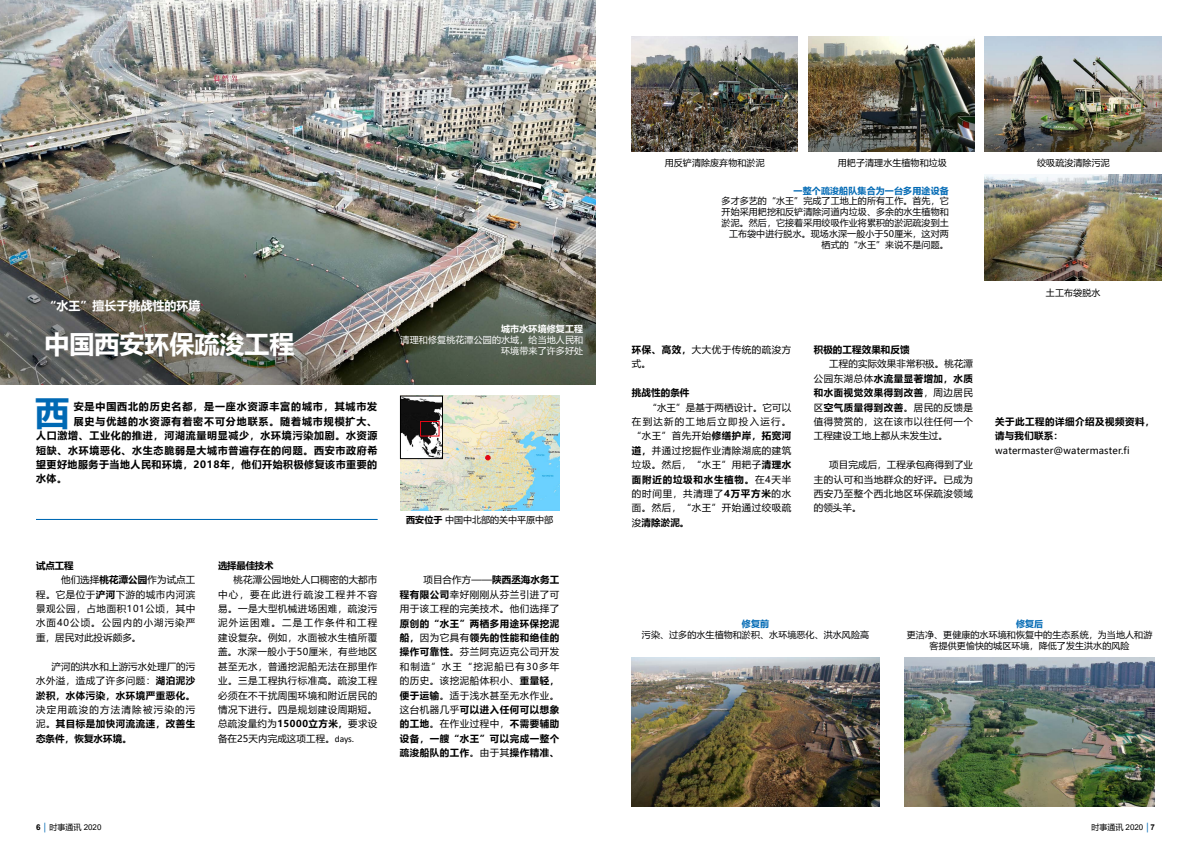
<style>
.page{position:relative;width:1191px;height:842px;background:#fff}
.page>*{position:absolute;margin:0;border:0;box-sizing:border-box;transform-origin:0 0}
.t1{font:700 34.2px "Microsoft Ya Hei";color:#0069b4}
.t2{font:700 25px "Microsoft Ya Hei";color:#fff}
.t3{font:700 12px "Microsoft Ya Hei";color:#fff}
.t4{font:700 10px "Microsoft Ya Hei";letter-spacing:.07em;color:#000}
.t5{font:700 10px "Microsoft Ya Hei";letter-spacing:.05em;color:#000}
.t6{font:9.5px/14.4px "Microsoft Ya Hei";letter-spacing:.05em;color:#000;text-align:justify}
.t7{font:700 9.5px/14.4px "Microsoft Ya Hei";letter-spacing:.05em;color:#000;text-align:justify}
.t8{font:9.5px "Microsoft Ya Hei";letter-spacing:.02em;color:#000}
.t9{font:9.5px "Microsoft Ya Hei";letter-spacing:.01em;color:#000}
.t10{font:9.5px "Microsoft Ya Hei";letter-spacing:.105em;color:#000}
.t11{font:700 9.5px "Microsoft Ya Hei";letter-spacing:.01em;color:#000}
.t12{font:9px/10.8px "Microsoft Ya Hei";letter-spacing:.01em;color:#020203;text-align:center}
.t13{font:9px "Microsoft Ya Hei";letter-spacing:.01em;color:#000}
.t14{font:9px/10.8px "Microsoft Ya Hei";letter-spacing:.015em;color:#fff;text-align:right}
.t15{font:700 9px "Microsoft Ya Hei";letter-spacing:.015em;color:#0069b4}
.t16{font:700 9px "Microsoft Ya Hei";letter-spacing:.015em;color:#fff}
.t17{font:8px "Microsoft Ya Hei";color:#000}
.s1{font-weight:700}
.s2{font-weight:400}
.s3{font-family:"Calibri"}
.s4{font-family:"Arial";font-weight:700}
.s5{font-family:"Arial Narrow";color:#0069b4}
.s6{font-family:"Arial"}
</style>
<div class="page">
<img style="left:0;top:0;width:595px;height:384px">
<img style="left:984px;top:36px;width:177px;height:115px">
<img style="left:808px;top:36px;width:166px;height:115px">
<img style="left:631px;top:36px;width:167px;height:115px">
<img style="left:984px;top:174px;width:177px;height:107px">
<hr style="left:36px;top:519px;width:341px;height:1px;background:#0069b4">
<img style="left:400px;top:396px;width:159px;height:115px">
<img style="left:402px;top:398px;width:39px;height:59px">
<div style="left:400px;top:396px;width:43px;height:63px;border:1px solid #000"></div>
<svg style="left:485px;top:455px;width:5px;height:5px"></svg>
<div style="left:420px;top:421px;width:19px;height:15px;border:1px solid #e30613"></div>
<img style="left:904px;top:657px;width:251px;height:149px">
<img style="left:632px;top:657px;width:247px;height:149px">
<p class="t13" style="left:664px;top:157px;width:101px">用反铲清除废弃物和淤泥</p>
<p class="t13" style="left:1037px;top:157px;width:74px">绞吸疏浚清除污泥</p>
<p class="t13" style="left:838px;top:157px;width:110px">用耙子清理水生植物和垃圾</p>
<p class="t3" style="left:44px;top:297px;width:158px">“水王”擅长于挑战性的环境</p>
<h2 class="t2" style="left:44px;top:326px;width:252px">中国西安环保疏浚工程</h2>
<h1 class="t1" style="left:35px;top:389px;width:36px">西</h1>
<p class="t4" style="left:74px;top:400px;width:305px">安是中国西北的历史名都，是一座水资源丰富的城市，其城市发</p>
<p class="t4" style="left:74px;top:414px;width:305px">展史与优越的水资源有着密不可分地联系。随着城市规模扩大、</p>
<p class="t4" style="left:36px;top:429px;width:343px">人口激增、工业化的推进，河湖流量明显减少，水环境污染加剧。水资源</p>
<p class="t4" style="left:36px;top:443px;width:343px">短缺、水环境恶化、水生态脆弱是大城市普遍存在的问题。西安市政府希</p>
<p class="t5" style="left:36px;top:457px;width:343px">望更好地服务于当地人民和环境，2018年，他们开始积极修复该市重要的</p>
<p class="t4" style="left:36px;top:472px;width:32px">水体。</p>
<p class="t16" style="left:501px;top:322px;width:84px">城市水环境修复工程</p>
<p class="t14" style="left:400px;top:334px;width:184px">清理和修复桃花潭公园的水域，给当地人民和环境带来了许多好处</p>
<p class="t13" style="left:406px;top:513px;width:148px"><span class="s1">西安位于</span> 中国中北部的关中平原中部</p>
<p class="t7" style="left:36px;top:558px;width:39px">试点工程</p>
<p class="t9" style="left:61px;top:573px;width:136px">他们选择<span class="s1">桃花潭公园</span>作为试点工</p>
<p class="t6" style="left:36px;top:587px;width:161px">程。它是位于<span class="s1">浐河</span>下游的城市内河滨</p>
<p class="t6" style="left:36px;top:601px;width:161px">景观公园，占地面积101公顷，其中</p>
<p class="t10" style="left:36px;top:617px;width:161px">水面40公顷。公园内的小湖污染严</p>
<p class="t9" style="left:36px;top:631px;width:107px">重，居民对此投诉颇多。</p>
<p class="t6" style="left:36px;top:659px;width:161px;text-indent:15px">浐河的洪水和上游污水处理厂的污水外溢，造成了许多问题：<span class="s1">湖泊泥沙淤积，水体污染，水环境严重恶化。</span></p>
<p class="t7" style="left:36px;top:702px;width:161px"><span class="s2">决定用疏浚的方法清除被污染的污泥。</span>其目标是加快河流流速，改善生态条件，恢复水环境。</p>
<p class="t7" style="left:218px;top:558px;width:57px">选择最佳技术</p>
<p class="t6" style="left:218px;top:572px;width:161px;text-indent:15px">桃花潭公园地处人口稠密的大都市中心，要在此进行疏浚工程并不容易。一是大型机械进场困难，疏浚污泥外运困难。二是工作条件和工程建设复杂。例如，水面被水生植所覆盖。水深一般小于50厘米，有些地区甚至无水，普通挖泥船无法在那里作业。三是工程执行标准高。疏浚工程必须在不干扰周围环境和附近居民的情况下进行。四是规划建设周期短。总疏浚量约为<span class="s1">15000立方米，</span>要求设备在25天内完成这项工程。<span class="s3">days.</span></p>
<p class="t6" style="left:400px;top:572px;width:161px;text-indent:24px">项目合作方——<span class="s1">陕西丞海水务工程有限公司</span>幸好刚刚从芬兰引进了可用于该工程的完美技术。他们选择了</p>
<p class="t7" style="left:400px;top:615px;width:161px">原创的“水王”两栖多用途环保挖泥船，<span class="s2">因为它具有</span>领先的性能和绝佳的操作可靠性<span class="s2">。芬兰阿克迈克公司开发和制造”水王“挖泥船已有30多年的历史。该挖泥船体积小、</span>重量轻，便于运输<span class="s2">。适于浅水甚至无水作业。这台机器几乎</span>可以进入任何可以想象的工地<span class="s2">。在作业过程中，</span>不需要辅助设备，一艘“水王”可以完成一整个疏浚船队的工作<span class="s2">。由于其</span>操作精准、</p>
<p class="t15" style="left:793px;top:184px;width:157px">一整个疏浚船队集合为一台多用途设备</p>
<p class="t12" style="left:721px;top:195px;width:229px;text-align:right">多才多艺的“水王”完成了工地上的所有工作。首先，它开始采用耙挖和反铲清除河道内垃圾、多余的水生植物和淤泥。然后，它接着采用绞吸作业将累积的淤泥疏浚到土工布袋中进行脱水。现场水深一般小于50厘米，这对两栖式的“水王”来说不是问题。</p>
<p class="t6" style="left:632px;top:342px;width:161px"><span class="s1">环保、高效，</span>大大优于传统的疏浚方式。</p>
<p class="t7" style="left:632px;top:385px;width:59px">挑战性的条件</p>
<p class="t6" style="left:632px;top:400px;width:161px;text-indent:15px">“水王”是基于两栖设计。它可以在到达新的工地后立即投入运行。“水王”首先开始<span class="s1">修缮护岸，拓宽河道，</span>并通过挖掘作业清除湖底的建筑垃圾。然后，“水王”用耙子<span class="s1">清理水面附近的垃圾和水生植物。</span>在4天半的时间里，共清理了<span class="s1">4万平方米</span>的水面。然后，“水王”开始通过绞吸疏浚<span class="s1">清除淤泥。</span></p>
<p class="t11" style="left:813px;top:343px;width:97px">积极的工程效果和反馈</p>
<p class="t6" style="left:813px;top:356px;width:161px;text-indent:15px">工程的实际效果非常积极。桃花潭公园东湖总体<span class="s1">水流量显著增加，水质和水面视觉效果得到改善</span>，周边居民区<span class="s1">空气质量得到改善</span>。居民的反馈是值得赞赏的，这在该市以往任何一个工程建设工地上都从未发生过。</p>
<p class="t6" style="left:813px;top:457px;width:161px;text-indent:15px">项目完成后，工程承包商得到了业主的认可和当地群众的好评。已成为西安乃至整个西北地区环保疏浚领域的领头羊。</p>
<p class="t13" style="left:1046px;top:286px;width:56px">土工布袋脱水</p>
<p class="t7" style="left:995px;top:414px;width:161px">关于此工程的详细介绍及视频资料，请与我们联系：</p>
<p class="t8" style="left:995px;top:444px;width:136px">watermaster@watermaster.fi</p>
<p class="t15" style="left:742px;top:617px;width:29px">修复前</p>
<p class="t12" style="left:642px;top:629px;width:229px">污染、过多的水生植物和淤积、水环境恶化、洪水风险高</p>
<p class="t15" style="left:1016px;top:617px;width:29px">修复后</p>
<p class="t12" style="left:907px;top:629px;width:247px">更洁净、更健康的水环境和恢复中的生态系统，为当地人和游客提供更愉快的城区环境，降低了发生洪水的风险</p>
<p class="t17" style="left:36px;top:822px;width:67px"><span class="s4">6</span> <span class="s5">│</span> 时事通讯 <span class="s6">2020</span></p>
<p class="t17" style="left:1091px;top:822px;width:65px">时事通讯 <span class="s6">2020</span> <span class="s5">│</span><span class="s4">7</span></p>
</div>
